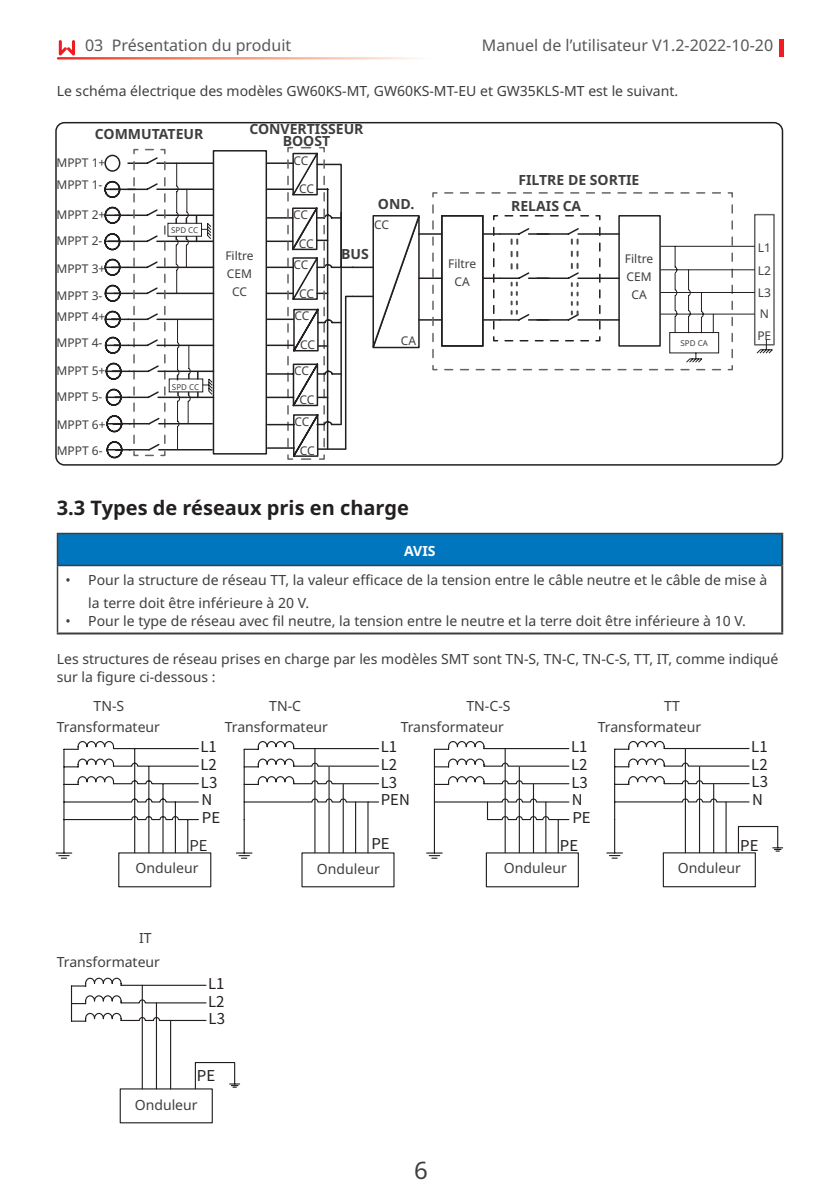
<style>
.page{position:relative;width:840px;height:1191px;background:#fff}
.page>*{position:absolute;margin:0;border:0;box-sizing:border-box;transform-origin:0 0}
.t1{font:24px "Noto Sans";color:#3e3e3f}
.二级标题{font:700 20px "Noto Sans";color:#231f20}
.t2{font:16px "Noto Sans";color:#57585a}
.t3{font:15px/17.6px "Source Han Sans CN";color:#231f20}
.t4{font:15px "Source Han Sans CN";color:#231f20}
.t5{font:14px/18px "Noto Sans";color:#3e3e3f}
.t6{font:700 14px/12px "Noto Sans";color:#3e3e3f;text-align:center}
.t7{font:700 14px "Noto Sans";color:#fff}
.t8{font:12px/18px "Noto Sans";color:#3e3e3f;text-align:center}
.t9{font:8px "Noto Sans";color:#3e3e3f}
</style>
<div class="page">
<svg style="left:779px;top:39px;width:3px;height:18px"></svg>
<svg style="left:59px;top:40px;width:16px;height:15px"></svg>
<div style="left:57px;top:533px;width:724px;height:32px;background:#0076be"></div>
<hr style="left:57px;top:533px;width:725px;height:1px;background:#3e3e3f">
<hr style="left:57px;top:534px;width:1px;height:31px;background:#3e3e3f">
<hr style="left:57px;top:565px;width:723px;height:1px;background:#3e3e3f">
<hr style="left:57px;top:566px;width:1px;height:66px;background:#3e3e3f">
<hr style="left:780px;top:534px;width:2px;height:31px;background:#3e3e3f">
<hr style="left:780px;top:565px;width:2px;height:67px;background:#3e3e3f">
<hr style="left:57px;top:632px;width:725px;height:2px;background:#3e3e3f">
<svg style="left:77px;top:740px;width:706px;height:148px"></svg>
<svg style="left:55px;top:747px;width:144px;height:112px"></svg>
<div style="left:118px;top:852px;width:93px;height:35px;border:1px solid #231f20"></div>
<svg style="left:70px;top:977px;width:170px;height:147px"></svg>
<div style="left:753px;top:214px;width:21px;height:131px;background:#fff;border:2px solid #636366"></div>
<svg style="left:431px;top:192px;width:302px;height:179px"></svg>
<svg style="left:492px;top:214px;width:169px;height:24px"></svg>
<div style="left:55px;top:122px;width:727px;height:343px;border:2px solid #231f20;border-radius:9px"></div>
<svg style="left:420px;top:238px;width:335px;height:125px"></svg>
<svg style="left:104px;top:146px;width:316px;height:314px"></svg>
<svg style="left:755px;top:338px;width:18px;height:16px"></svg>
<p class="t2" style="left:85px;top:34px;width:207px">03 Présentation du produit</p>
<p class="t2" style="left:481px;top:34px;width:293px">Manuel de l’utilisateur V1.2-2022-10-20</p>
<p class="t5" style="left:57px;top:83px;width:622px">Le schéma électrique des modèles GW60KS-MT, GW60KS-MT-EU et GW35KLS-MT est le suivant.</p>
<p class="t6" style="left:95px;top:128px;width:110px">COMMUTATEUR</p>
<p class="t8" style="left:56px;top:154px;width:50px">MPPT 1+</p>
<p class="t8" style="left:56px;top:176px;width:47px">MPPT 1-</p>
<p class="t8" style="left:56px;top:206px;width:50px">MPPT 2+</p>
<p class="t8" style="left:56px;top:232px;width:47px">MPPT 2-</p>
<p class="t8" style="left:56px;top:260px;width:50px">MPPT 3+</p>
<p class="t8" style="left:56px;top:286px;width:47px">MPPT 3-</p>
<p class="t8" style="left:56px;top:308px;width:50px">MPPT 4+</p>
<p class="t8" style="left:56px;top:334px;width:47px">MPPT 4-</p>
<p class="t8" style="left:56px;top:362px;width:50px">MPPT 5+</p>
<p class="t8" style="left:56px;top:388px;width:47px">MPPT 5-</p>
<p class="t8" style="left:57px;top:416px;width:50px">MPPT 6+</p>
<p class="t8" style="left:57px;top:442px;width:47px">MPPT 6-</p>
<p class="t9" style="left:171px;top:224px;width:29px">SPD CC</p>
<p class="t9" style="left:172px;top:381px;width:29px">SPD CC</p>
<p class="t6" style="left:249px;top:123px;width:115px">CONVERTISSEUR<br>BOOST</p>
<p class="t8" style="left:293px;top:151px;width:16px">CC</p>
<p class="t8" style="left:299px;top:180px;width:16px">CC</p>
<p class="t8" style="left:293px;top:206px;width:16px">CC</p>
<p class="t8" style="left:298px;top:235px;width:16px">CC</p>
<p class="t8" style="left:293px;top:255px;width:16px">CC</p>
<p class="t8" style="left:299px;top:285px;width:16px">CC</p>
<p class="t8" style="left:294px;top:307px;width:16px">CC</p>
<p class="t8" style="left:300px;top:336px;width:16px">CC</p>
<p class="t8" style="left:294px;top:362px;width:16px">CC</p>
<p class="t8" style="left:299px;top:391px;width:16px">CC</p>
<p class="t6" style="left:378px;top:198px;width:38px">OND.</p>
<p class="t8" style="left:374px;top:216px;width:16px">CC</p>
<p class="t6" style="left:341px;top:248px;width:29px">BUS</p>
<p class="t8" style="left:225px;top:247px;width:30px">Filtre<br>CEM<br>CC</p>
<p class="t8" style="left:401px;top:332px;width:17px">CA</p>
<p class="t8" style="left:294px;top:413px;width:16px">CC</p>
<p class="t8" style="left:299px;top:442px;width:16px">CC</p>
<p class="t8" style="left:448px;top:255px;width:30px">Filtre<br>CA</p>
<p class="t6" style="left:518px;top:175px;width:122px">FILTRE DE SORTIE</p>
<p class="t6" style="left:511px;top:200px;width:72px">RELAIS CA</p>
<p class="t8" style="left:624px;top:249px;width:30px">Filtre<br>CEM<br>CA</p>
<p class="t9" style="left:680px;top:338px;width:29px">SPD CA</p>
<p class="t8" style="left:757px;top:239px;width:15px">L1</p>
<p class="t8" style="left:757px;top:261px;width:15px">L2</p>
<p class="t8" style="left:757px;top:284px;width:15px">L3</p>
<p class="t8" style="left:759px;top:305px;width:11px">N</p>
<p class="t8" style="left:757px;top:327px;width:15px">PE</p>
<p class="二级标题" style="left:57px;top:493px;width:353px">3.3 Types de réseaux pris en charge</p>
<p class="t7" style="left:404px;top:540px;width:33px">AVIS</p>
<p class="t5" style="left:88px;top:570px;width:680px;line-height:22px;text-indent:-23px">• Pour la structure de réseau TT, la valeur efficace de la tension entre le câble neutre et le câble de mise à la terre doit être inférieure à 20 V.</p>
<p class="t5" style="left:65px;top:612px;width:681px">• Pour le type de réseau avec fil neutre, la tension entre le neutre et la terre doit être inférieure à 10 V.</p>
<p class="t5" style="left:57px;top:650px;width:722px">Les structures de réseau prises en charge par les modèles SMT sont TN-S, TN-C, TN-C-S, TT, IT, comme indiqué sur la figure ci-dessous :</p>
<p class="t5" style="left:94px;top:697px;width:32px">TN-S</p>
<p class="t5" style="left:269px;top:697px;width:33px">TN-C</p>
<p class="t5" style="left:466px;top:697px;width:45px">TN-C-S</p>
<p class="t5" style="left:663px;top:697px;width:17px">TT</p>
<p class="t5" style="left:57px;top:718px;width:105px">Transformateur</p>
<p class="t5" style="left:225px;top:718px;width:105px">Transformateur</p>
<p class="t5" style="left:400px;top:718px;width:105px">Transformateur</p>
<p class="t5" style="left:597px;top:718px;width:105px">Transformateur</p>
<p class="t3" style="left:380px;top:738px;width:31px">L1<br>L2<br>L3<br>PEN</p>
<p class="t3" style="left:371px;top:835px;width:20px">PE</p>
<p class="t3" style="left:200px;top:738px;width:21px">L1<br>L2<br>L3<br>N<br>PE</p>
<p class="t4" style="left:189px;top:837px;width:20px">PE</p>
<p class="t3" style="left:570px;top:738px;width:21px">L1<br>L2<br>L3<br>N<br>PE</p>
<p class="t3" style="left:559px;top:837px;width:20px">PE</p>
<p class="t3" style="left:750px;top:738px;width:18px;text-align:justify">L1<br>L2<br>L3<br>N</p>
<p class="t3" style="left:739px;top:836px;width:20px">PE</p>
<p class="t5" style="left:135px;top:859px;width:64px">Onduleur</p>
<p class="t5" style="left:139px;top:929px;width:14px">IT</p>
<p class="t5" style="left:57px;top:953px;width:105px">Transformateur</p>
<p class="t3" style="left:208px;top:975px;width:18px;text-align:justify">L1<br>L2<br>L3</p>
<p class="t3" style="left:197px;top:1066px;width:20px">PE</p>
<p class="t5" style="left:135px;top:1096px;width:64px">Onduleur</p>
<p class="t5" style="left:317px;top:860px;width:64px">Onduleur</p>
<p class="t5" style="left:503px;top:859px;width:64px">Onduleur</p>
<p class="t5" style="left:677px;top:859px;width:64px">Onduleur</p>
<h1 class="t1" style="left:414px;top:1153px;width:15px">6</h1>
</div>
